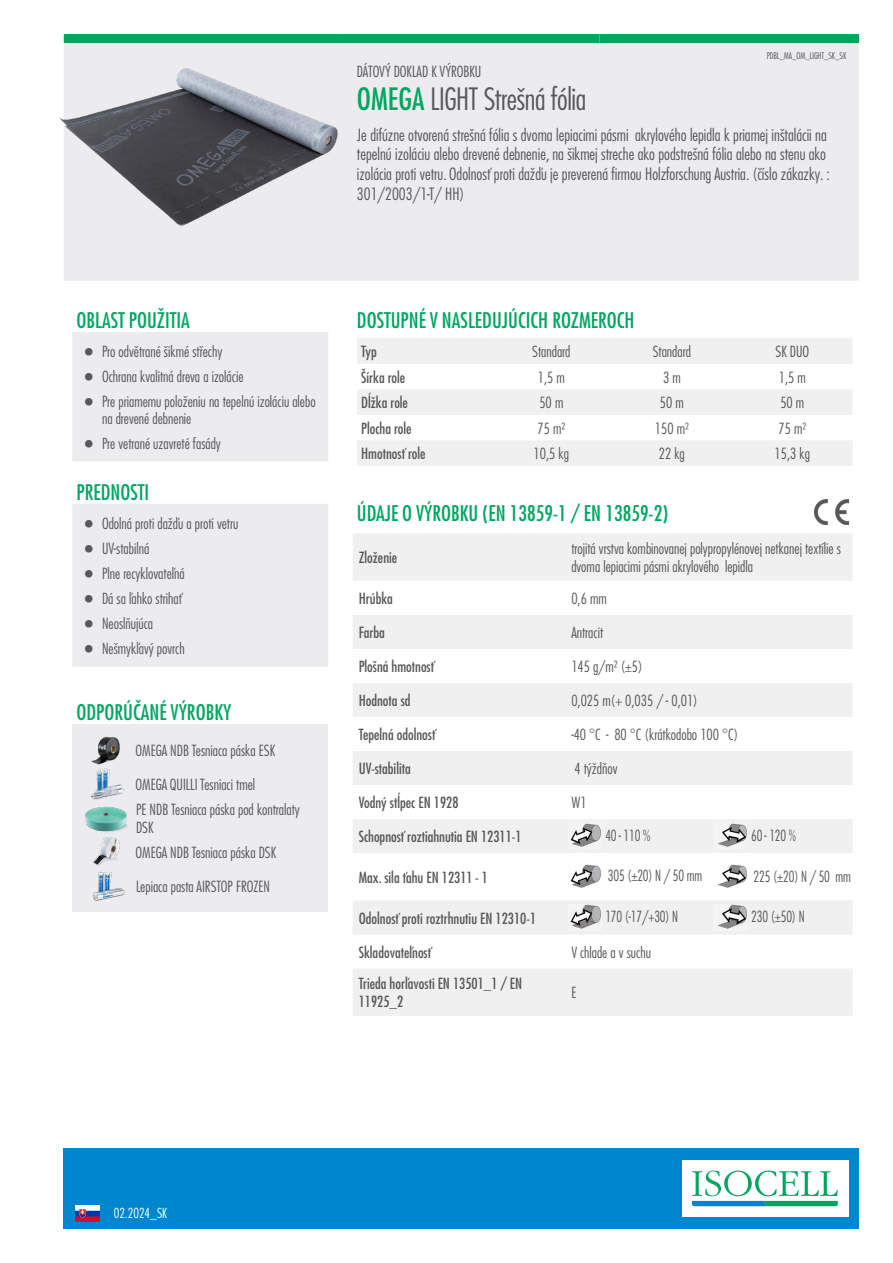
<style>
.page{position:relative;width:893px;height:1263px;background:#fff}
.page>*{position:absolute;margin:0;border:0;box-sizing:border-box;transform-origin:0 0}
.t1{font:300 condensed 30px "Futura LT Pro";letter-spacing:-.01em;color:#57585a}
.t2{font:500 condensed 21px "Futura LT Pro";color:#00a660}
.t3{font:300 condensed 16.5px/19.8px "Futura LT Pro";color:#57585a}
.t4{font:300 condensed 15px/25px "Futura LT Pro";color:#57585a}
.t5{font:500 condensed 15px/18px "Futura LT Pro";color:#57585a}
.t6{font:300 condensed 15px "Futura LT Pro";letter-spacing:-.01em;color:#575756;scale:.92 1}
.t7{font:300 condensed 13.5px "Futura LT Pro";color:#fff}
.t8{font:300 condensed 9px "Futura LT Pro";letter-spacing:-.01em;color:#57585a}
.s1{font-weight:500;color:#00a660}
</style>
<div class="page">
<div style="left:64px;top:1148px;width:795px;height:81px;background:#0086cc"></div>
<div style="left:682px;top:1160px;width:166px;height:57px;background:#fff"></div>
<svg style="left:692px;top:1170px;width:146px;height:36px"></svg>
<img style="left:75px;top:1205px;width:24px;height:16px">
<div style="left:64px;top:43px;width:795px;height:238px;background:#ececee"></div>
<div style="left:64px;top:34px;width:276px;height:9px;background:#00a660"></div>
<div style="left:340px;top:34px;width:259px;height:9px;background:#00a660"></div>
<div style="left:599px;top:34px;width:260px;height:9px;background:#00a660"></div>
<svg style="left:72px;top:332px;width:256px;height:335px;background:#eeeef0"></svg>
<div style="left:72px;top:724px;width:256px;height:187px;background:#ececee"></div>
<svg style="left:357px;top:338px;width:495px;height:128px;fill:#f0f0f1"></svg>
<svg style="left:353px;top:534px;width:499px;height:482px;fill:#f0f0f1"></svg>
<img style="left:59px;top:47px;width:286px;height:196px">
<img style="left:85px;top:736px;width:43px;height:165px">
<img style="left:814px;top:499px;width:35px;height:25px">
<img style="left:568px;top:823px;width:33px;height:26px">
<img style="left:714px;top:823px;width:33px;height:26px">
<img style="left:568px;top:864px;width:33px;height:25px">
<img style="left:714px;top:864px;width:33px;height:25px">
<img style="left:568px;top:905px;width:33px;height:25px">
<img style="left:714px;top:905px;width:33px;height:25px">
<svg style="left:85px;top:348px;width:8px;height:7px"></svg>
<svg style="left:85px;top:373px;width:8px;height:7px"></svg>
<svg style="left:85px;top:398px;width:8px;height:7px"></svg>
<svg style="left:85px;top:439px;width:8px;height:8px"></svg>
<svg style="left:85px;top:520px;width:8px;height:7px"></svg>
<svg style="left:85px;top:545px;width:8px;height:7px"></svg>
<svg style="left:85px;top:570px;width:8px;height:7px"></svg>
<svg style="left:85px;top:595px;width:8px;height:7px"></svg>
<svg style="left:85px;top:620px;width:8px;height:7px"></svg>
<svg style="left:85px;top:645px;width:8px;height:7px"></svg>
<h2 class="t2" style="left:77px;top:305px;width:115px">OBLAST POUŽITIA</h2>
<p class="t4" style="left:102px;top:339px;width:215px">Pro odvětrané šikmé střechy<br>Ochrana kvalitná dreva a izolácie<br>Pre priamemu položeniu na tepelnú izoláciu alebo</p>
<p class="t4" style="left:102px;top:405px;width:120px">na drevené debnenie<br>Pre vetrané uzavreté fasády</p>
<h2 class="t2" style="left:77px;top:477px;width:74px">PREDNOSTI</h2>
<p class="t4" style="left:102px;top:511px;width:138px">Odolná proti dažďu a proti vetru<br>UV-stabilná<br>Plne recyklovateľná<br>Dá sa ľahko strihať<br>Neoslňujúca<br>Nešmykľavý povrch</p>
<h2 class="t2" style="left:77px;top:698px;width:156px">ODPORÚČANÉ VÝROBKY</h2>
<p class="t4" style="left:136px;top:738px;width:141px">OMEGA NDB Tesniaca páska ESK</p>
<p class="t4" style="left:136px;top:772px;width:166px">OMEGA QUILLI Tesniaci tmel<br>PE NDB Tesniaca páska pod kontralaty</p>
<p class="t4" style="left:136px;top:815px;width:142px">DSK<br>OMEGA NDB Tesniaca páska DSK</p>
<p class="t4" style="left:136px;top:874px;width:135px">Lepiaca pasta AIRSTOP FROZEN</p>
<p class="t4" style="left:357px;top:59px;width:126px">DÁTOVÝ DOKLAD K VÝROBKU</p>
<p class="t8" style="left:767px;top:50px;width:81px">PDBL_MA_OM_LIGHT_SK_SK</p>
<h1 class="t1" style="left:357px;top:80px;width:231px"><span class="s1">OMEGA</span> LIGHT Strešná fólia</h1>
<p class="t3" style="left:357px;top:125px;width:475px">Je difúzne otvorená strešná fólia s dvoma lepiacimi pásmi akrylového lepidla k priamej inštalácii na tepelnú izoláciu alebo drevené debnenie, na šikmej streche ako podstrešná fólia alebo na stenu ako izolácia proti vetru. Odolnosť proti dažďu je preverená firmou Holzforschung Austria. (číslo zákazky. :<br>301/2003/1-T/ HH)</p>
<h2 class="t2" style="left:357px;top:305px;width:279px">DOSTUPNÉ V NASLEDUJÚCICH ROZMEROCH</h2>
<p class="t5" style="left:361px;top:342px;width:17px">Typ</p>
<p class="t4" style="left:532px;top:339px;width:40px">Standard</p>
<p class="t4" style="left:653px;top:339px;width:40px">Standard</p>
<p class="t4" style="left:775px;top:339px;width:35px">SK DUO</p>
<p class="t5" style="left:361px;top:368px;width:46px">Šírka role</p>
<p class="t4" style="left:538px;top:365px;width:29px">1,5 m</p>
<p class="t4" style="left:663px;top:365px;width:19px">3 m</p>
<p class="t4" style="left:779px;top:365px;width:29px">1,5 m</p>
<p class="t5" style="left:361px;top:393px;width:48px">Dĺžka role</p>
<p class="t4" style="left:539px;top:390px;width:25px">50 m</p>
<p class="t4" style="left:660px;top:390px;width:25px">50 m</p>
<p class="t4" style="left:780px;top:390px;width:25px">50 m</p>
<p class="t5" style="left:361px;top:419px;width:52px">Plocha role</p>
<p class="t4" style="left:537px;top:416px;width:29px">75 m²</p>
<p class="t4" style="left:655px;top:416px;width:35px">150 m²</p>
<p class="t4" style="left:778px;top:416px;width:29px">75 m²</p>
<p class="t5" style="left:361px;top:444px;width:66px">Hmotnosť role</p>
<p class="t4" style="left:534px;top:441px;width:37px">10,5 kg</p>
<p class="t4" style="left:659px;top:441px;width:28px">22 kg</p>
<p class="t4" style="left:775px;top:441px;width:37px">15,3 kg</p>
<h2 class="t2" style="left:357px;top:499px;width:313px">ÚDAJE O VÝROBKU (EN 13859-1 / EN 13859-2)</h2>
<p class="t5" style="left:359px;top:548px;width:40px">Zloženie</p>
<p class="t4" style="left:571px;top:540px;width:271px;line-height:18px">trojitá vrstva kombinovanej polypropylénovej netkanej textílie s dvoma lepiacimi pásmi akrylového lepidla</p>
<p class="t5" style="left:359px;top:589px;width:36px">Hrúbka</p>
<p class="t4" style="left:571px;top:586px;width:37px">0,6 mm</p>
<p class="t5" style="left:359px;top:623px;width:28px">Farba</p>
<p class="t4" style="left:571px;top:620px;width:33px">Antracit</p>
<p class="t5" style="left:359px;top:657px;width:77px">Plošná hmotnosť</p>
<p class="t4" style="left:571px;top:654px;width:73px">145 g/m² (±5)</p>
<p class="t5" style="left:359px;top:691px;width:53px">Hodnota sd</p>
<p class="t4" style="left:571px;top:688px;width:128px">0,025 m(+ 0,035 / - 0,01)</p>
<p class="t5" style="left:359px;top:725px;width:78px">Tepelná odolnosť</p>
<p class="t4" style="left:571px;top:722px;width:168px">-40 °C - 80 °C (krátkodobo 100 °C)</p>
<p class="t5" style="left:359px;top:759px;width:54px">UV-stabilita</p>
<p class="t4" style="left:574px;top:756px;width:45px">4 týždňov</p>
<p class="t5" style="left:359px;top:793px;width:101px">Vodný stĺpec EN 1928</p>
<p class="t4" style="left:571px;top:790px;width:17px">W1</p>
<p class="t5" style="left:359px;top:827px;width:165px">Schopnosť roztiahnutia EN 12311-1</p>
<p class="t5" style="left:359px;top:868px;width:131px">Max. sila ťahu EN 12311 - 1</p>
<p class="t5" style="left:359px;top:909px;width:179px">Odolnosť proti roztrhnutiu EN 12310-1</p>
<p class="t5" style="left:359px;top:943px;width:74px">Skladovateľnosť</p>
<p class="t4" style="left:571px;top:939px;width:81px">V chlade a v suchu</p>
<p class="t5" style="left:359px;top:974px;width:165px">Trieda horľavosti EN 13501_1 / EN<br>11925_2</p>
<p class="t4" style="left:571px;top:980px;width:7px">E</p>
<p class="t6" style="left:605px;top:825px;width:50px">40 - 110 %</p>
<p class="t6" style="left:751px;top:825px;width:50px">60 - 120 %</p>
<p class="t6" style="left:608px;top:866px;width:104px">305 (±20) N / 50 mm</p>
<p class="t6" style="left:754px;top:867px;width:107px">225 (±20) N / 50 mm</p>
<p class="t6" style="left:605px;top:907px;width:81px">170 (-17/+30) N</p>
<p class="t6" style="left:751px;top:907px;width:60px">230 (±50) N</p>
<p class="t7" style="left:114px;top:1205px;width:55px">02.2024_SK</p>
</div>
